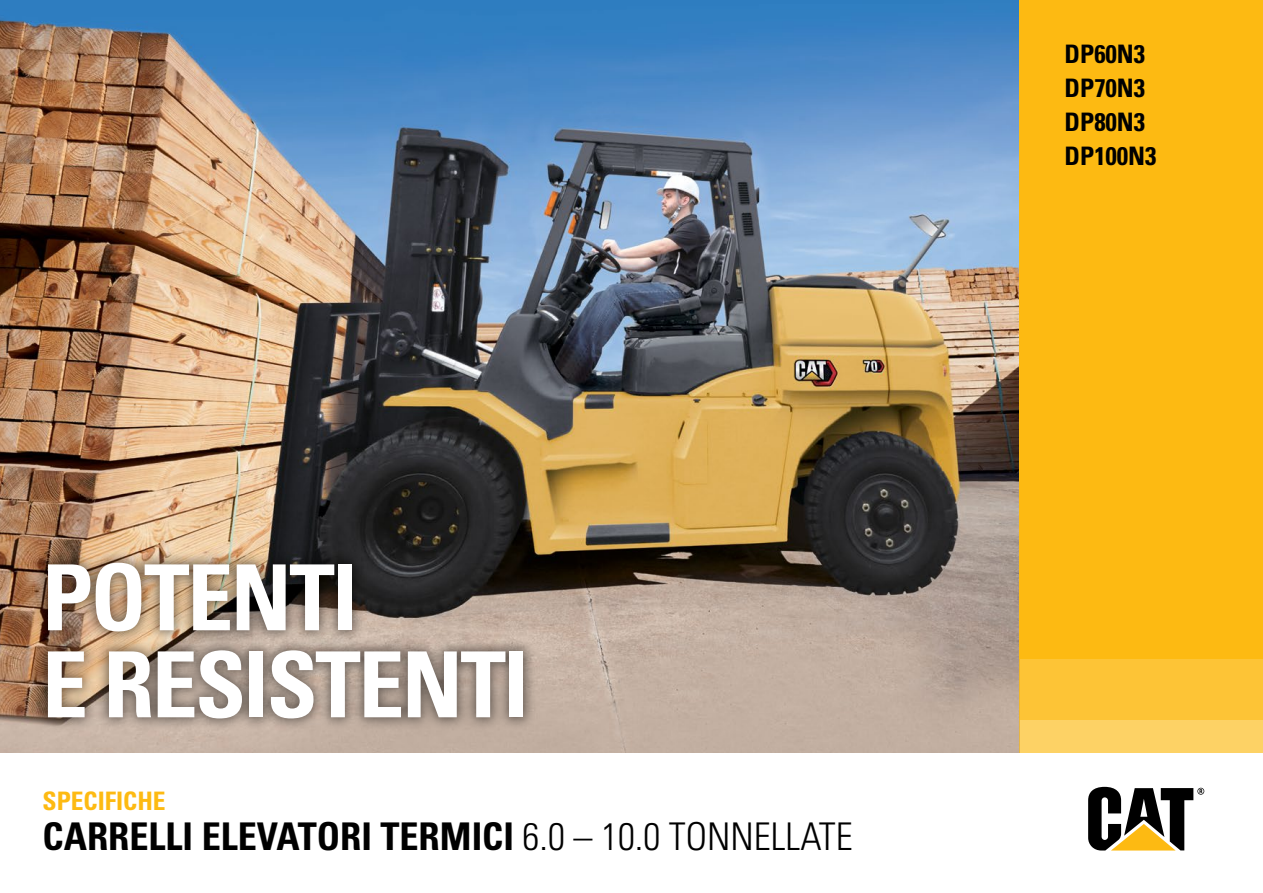
<style>
.page{position:relative;width:1263px;height:893px;background:#fff}
.page>*{position:absolute;margin:0;border:0;box-sizing:border-box;transform-origin:0 0}
.t1{font:91.2px/87px "Univers LTCYR 67 Bold Cond";letter-spacing:-.025em;color:#fff}
.t2{font:38.25px "Univers LTCYR 67 Bold Cond";color:#000}
.t3{font:25.5px/33.9px "Univers LTCYR 67 Bold Cond";color:#000}
.t4{font:25.5px "Univers LTCYR 67 Bold Cond";color:#fdba12}
.s1{font-family:"Univers LTCYR 47 Light Cond"}
</style>
<div class="page">
<img style="left:0;top:0;width:1019px;height:753px">
<svg style="left:1088px;top:787px;width:116px;height:63px"></svg>
<div style="left:1019px;top:0;width:244px;height:658px;background:#fdba12"></div>
<div style="left:1019px;top:658px;width:244px;height:62px;background:#fdc436"></div>
<div style="left:1019px;top:720px;width:244px;height:33px;background:#fdd265"></div>
<div style="left:34px;top:549px;width:503px;height:183px;background:#000;opacity:.5"></div>
<h1 class="t1" style="left:42px;top:553px;width:488px">POTENTI<br>E RESISTENTI</h1>
<p class="t4" style="left:43px;top:785px;width:125px">SPECIFICHE</p>
<p class="t2" style="left:43px;top:813px;width:812px">CARRELLI ELEVATORI TERMICI <span class="s1">6.0 – 10.0 TONNELLATE</span></p>
<p class="t3" style="left:1065px;top:36px;width:93px">DP60N3<br>DP70N3<br>DP80N3<br>DP100N3</p>
</div>
